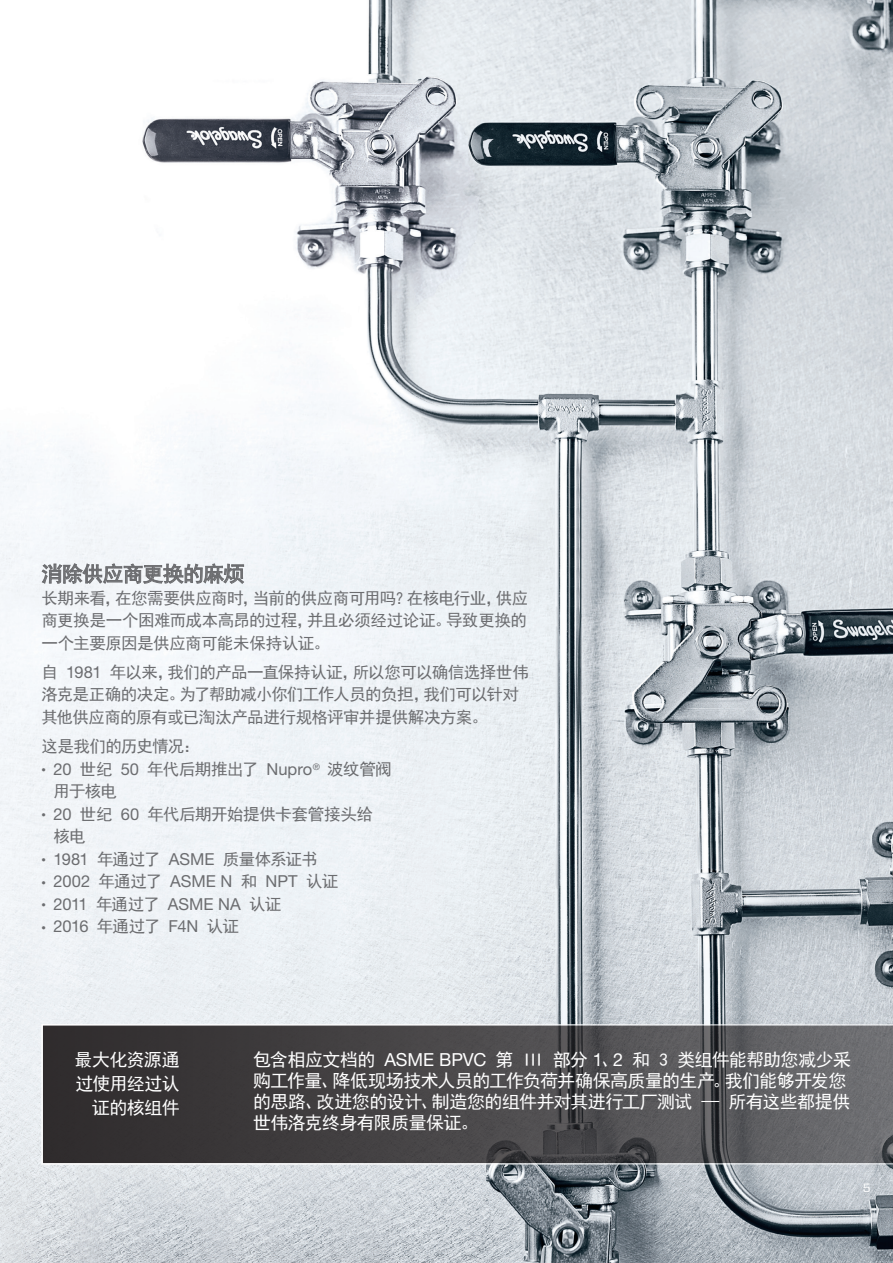
<style>
.page{position:relative;width:893px;height:1263px;background:#fff}
.page>*{position:absolute;margin:0;border:0;box-sizing:border-box;transform-origin:0 0}
.t1{font:21px "Sim Hei";letter-spacing:-.04em;color:#6c6d70}
.t2{font:18px/21px "Sim Hei";letter-spacing:-.035em;color:#fff}
.t3{font:16.5px/22.5px "Sim Hei";letter-spacing:-.035em;color:#6c6d70}
.t4{font:16.5px "Helvetica Neue LT Std";letter-spacing:-.005em;color:#6c6d70}
.t5{font:12px "Forza";color:#fff}
.s1{font-family:"Helvetica Neue LT Std"}
.s2{font-family:"Helvetica Neue LT Std";font-size:9px}
.s3{font-size:9px}
.s4{font-family:"Sim Hei"}
</style>
<div class="page">
<img style="left:0;top:0;width:893px;height:1263px">
<svg style="left:41px;top:563px;width:204px;height:22px"></svg>
<svg style="left:41px;top:1024px;width:852px;height:140px;background:#4d4b4e"></svg>
<p class="t1" style="left:41px;top:563px;width:204px">消除供应商更换的麻烦</p>
<p class="t3" style="left:41px;top:587px;width:488px;text-align:justify">长期来看，在您需要供应商时，当前的供应商可用吗？在核电行业，供应商更换是一个困难而成本高昂的过程，并且必须经过论证。导致更换的一个主要原因是供应商可能未保持认证。</p>
<p class="t3" style="left:41px;top:661px;width:489px">自 <span class="s1">1981</span> 年以来，我们的产品一直保持认证，所以您可以确信选择世伟洛克是正确的决定。为了帮助减小你们工作人员的负担，我们可以针对其他供应商的原有或已淘汰产品进行规格评审并提供解决方案。</p>
<p class="t3" style="left:41px;top:735px;width:160px">这是我们的历史情况：</p>
<p class="t3" style="left:53px;top:758px;width:340px;text-indent:-12px"><span class="s2">•</span> <span class="s1">20</span> 世纪 <span class="s1">50</span> 年代后期推出了 <span class="s1">Nupro</span><sup>®</sup> 波纹管阀用于核电</p>
<p class="t3" style="left:53px;top:803px;width:321px;text-indent:-12px"><span class="s2">•</span> <span class="s1">20</span> 世纪 <span class="s1">60</span> 年代后期开始提供卡套管接头给核电</p>
<p class="t3" style="left:41px;top:848px;width:278px"><span class="s2">•</span> <span class="s1">1981</span> 年通过了 <span class="s1">ASME</span> 质量体系证书</p>
<p class="t4" style="left:41px;top:871px;width:298px"><span class="s3">•</span> 2002 <span class="s4">年通过了</span> ASME N <span class="s4">和</span> NPT <span class="s4">认证</span></p>
<p class="t4" style="left:41px;top:894px;width:241px"><span class="s3">•</span> 2011 <span class="s4">年通过了</span> ASME NA <span class="s4">认证</span></p>
<p class="t4" style="left:41px;top:916px;width:199px"><span class="s3">•</span> 2016 <span class="s4">年通过了</span> F4N <span class="s4">认证</span></p>
<p class="t2" style="left:75px;top:1047px;width:107px;line-height:24px;text-align:right">最大化资源通过使用经过认证的核组件</p>
<p class="t2" style="left:253px;top:1049px;width:599px">包含相应文档的 <span class="s1">ASME BPVC</span> 第 III 部分 <span class="s1">1</span>、<span class="s1">2</span> 和 3 类组件能帮助您减少采购工作量、降低现场技术人员的工作负荷并确保高质量的生产。我们能够开发您的思路、改进您的设计、制造您的组件并对其进行工厂测试 — 所有这些都提供世伟洛克终身有限质量保证。</p>
<p class="t5" style="left:863px;top:1180px;width:9px">5</p>
</div>
